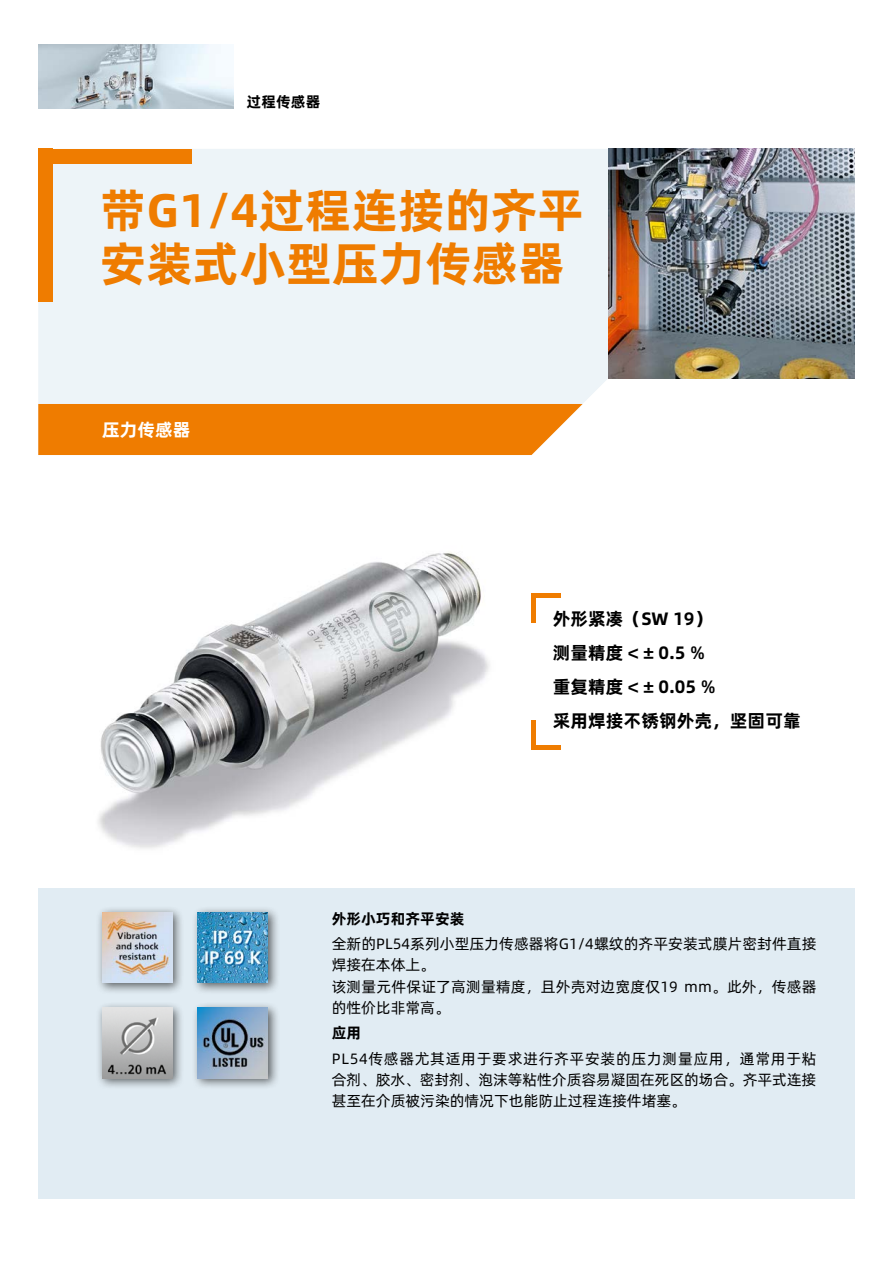
<style>
.page{position:relative;width:893px;height:1263px;background:#fff}
.page>*{position:absolute;margin:0;border:0;box-sizing:border-box;transform-origin:0 0}
.Nh__Headline_31_5_pt{font:47.25px/53.1px "Alibaba Pu Hui Ti B";color:#ef7c00}
.Nh__Features_12_pt{font:18px "Alibaba Pu Hui Ti B";color:#000}
.Nh__Subheadline_12_p{font:18px "Alibaba Pu Hui Ti B";color:#fff}
.Nh__Fliesstext_lb__1{font:15px/21.3px "Alibaba Pu Hui Ti R";letter-spacing:.005em;color:#000}
.Nh__Headline_Tabelle{font:15px "Alibaba Pu Hui Ti B";color:#000}
</style>
<div class="page">
<img style="left:38px;top:552px;width:468px;height:337px">
<div style="left:38px;top:889px;width:817px;height:310px;background:#e1ecf3"></div>
<div style="left:38px;top:149px;width:570px;height:255px;background:#edf4f8"></div>
<img style="left:608px;top:149px;width:247px;height:229px">
<div style="left:38px;top:404px;width:545px;height:51px;background:#ef7c00"></div>
<div style="left:38px;top:149px;width:153px;height:15px;background:#ef7c00"></div>
<div style="left:38px;top:149px;width:15px;height:153px;background:#ef7c00"></div>
<div style="left:96px;top:906px;width:89px;height:88px;background:#000;opacity:.6"></div>
<img style="left:102px;top:912px;width:70px;height:70px">
<div style="left:192px;top:906px;width:88px;height:88px;background:#000;opacity:.6"></div>
<img style="left:198px;top:912px;width:70px;height:70px">
<div style="left:96px;top:1001px;width:89px;height:89px;background:#000;opacity:.6"></div>
<img style="left:102px;top:1008px;width:70px;height:70px">
<img style="left:38px;top:45px;width:196px;height:63px">
<div style="left:192px;top:1001px;width:88px;height:89px;background:#000;opacity:.6"></div>
<img style="left:198px;top:1008px;width:70px;height:70px">
<hr style="left:531px;top:746px;width:30px;height:4px;background:#ef7c00">
<div style="left:531px;top:720px;width:5px;height:30px;background:#ef7c00"></div>
<hr style="left:531px;top:593px;width:30px;height:4px;background:#ef7c00">
<div style="left:531px;top:593px;width:5px;height:30px;background:#ef7c00"></div>
<p class="Nh__Headline_Tabelle" style="left:247px;top:90px;width:75px">过程传感器</p>
<p class="Nh__Headline_31_5_pt" style="left:100px;top:181px;width:486px">带G1/4过程连接的齐平安装式小型压力传感器</p>
<p class="Nh__Subheadline_12_p" style="left:102px;top:416px;width:90px">压力传感器</p>
<p class="Nh__Features_12_pt" style="left:553px;top:604px;width:161px">外形紧凑（SW 19）</p>
<p class="Nh__Features_12_pt" style="left:553px;top:638px;width:154px">测量精度 &lt; ± 0.5 %</p>
<p class="Nh__Features_12_pt" style="left:553px;top:672px;width:164px">重复精度 &lt; ± 0.05 %</p>
<p class="Nh__Features_12_pt" style="left:553px;top:706px;width:249px">采用焊接不锈钢外壳，坚固可靠</p>
<p class="Nh__Headline_Tabelle" style="left:332px;top:906px;width:134px">外形小巧和齐平安装</p>
<p class="Nh__Fliesstext_lb__1" style="left:332px;top:932px;width:486px">全新的PL54系列小型压力传感器将G1/4螺纹的齐平安装式膜片密封件直接焊接在本体上。<br>该测量元件保证了高测量精度，且外壳对边宽度仅19 mm。此外，传感器的性价比非常高。</p>
<p class="Nh__Headline_Tabelle" style="left:332px;top:1021px;width:31px">应用</p>
<p class="Nh__Fliesstext_lb__1" style="left:332px;top:1047px;width:486px;text-align:justify">PL54传感器尤其适用于要求进行齐平安装的压力测量应用，通常用于粘合剂、胶水、密封剂、泡沫等粘性介质容易凝固在死区的场合。齐平式连接甚至在介质被污染的情况下也能防止过程连接件堵塞。</p>
</div>
